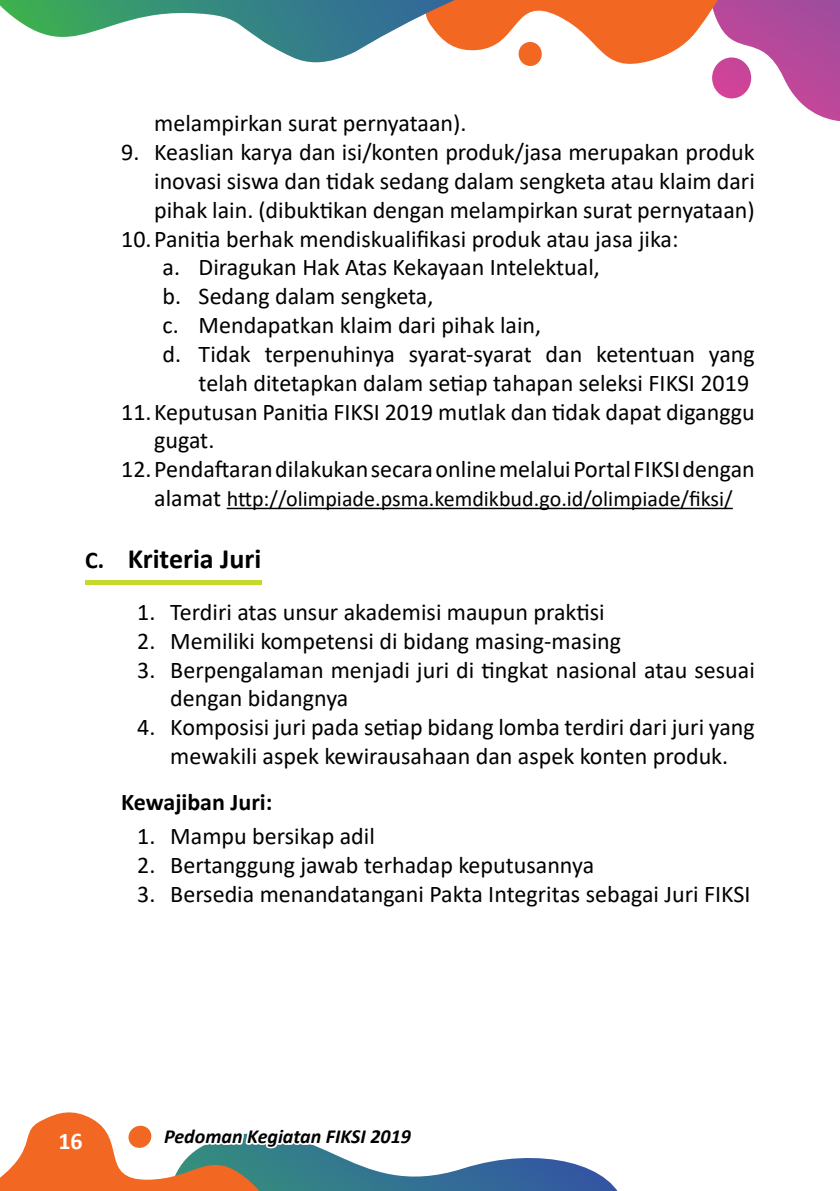
<style>
.page{position:relative;width:840px;height:1191px;background:#fff}
.page>*{position:absolute;margin:0;border:0;box-sizing:border-box;transform-origin:0 0}
.t1{font:700 28px "Calibri";color:#000}
.t2{font:24px/28.8px "Calibri";color:#000}
.t3{font:700 24px "Calibri";color:#000}
.t4{font:700 24px "Calibri";color:#fff}
.t5{font:22px "Calibri";color:#000}
.t6{font:italic 700 20px "Calibri";color:#000}
.s1{font-size:24px}
</style>
<div class="page">
<svg style="left:0;top:0;width:840px;height:121px"></svg>
<svg style="left:0;top:1112px;width:618px;height:79px"></svg>
<hr style="left:226px;top:508px;width:506px;height:1px;background:#000">
<div style="left:85px;top:580px;width:176px;height:5px;background:#c5d92c"></div>
<p class="t2" style="left:154px;top:108px;width:313px">melampirkan surat pernyataan).</p>
<p class="t2" style="left:121px;top:137px;width:634px">9. Keaslian karya dan isi/konten produk/jasa merupakan produk</p>
<p class="t2" style="left:154px;top:166px;width:601px">inovasi siswa dan tidak sedang dalam sengketa atau klaim dari</p>
<p class="t2" style="left:154px;top:195px;width:601px">pihak lain. (dibuktikan dengan melampirkan surat pernyataan)</p>
<p class="t2" style="left:121px;top:224px;width:558px">10.Panitia berhak mendiskualifikasi produk atau jasa jika:</p>
<p class="t2" style="left:162px;top:252px;width:438px">a. Diragukan Hak Atas Kekayaan Intelektual,</p>
<p class="t2" style="left:162px;top:281px;width:272px">b. Sedang dalam sengketa,</p>
<p class="t2" style="left:162px;top:310px;width:380px">c. Mendapatkan klaim dari pihak lain,</p>
<p class="t2" style="left:162px;top:339px;width:593px">d. Tidak terpenuhinya syarat-syarat dan ketentuan yang</p>
<p class="t2" style="left:198px;top:368px;width:551px">telah ditetapkan dalam setiap tahapan seleksi FIKSI 2019</p>
<p class="t2" style="left:121px;top:396px;width:634px">11.Keputusan Panitia FIKSI 2019 mutlak dan tidak dapat diganggu</p>
<p class="t2" style="left:154px;top:425px;width:62px">gugat.</p>
<p class="t2" style="left:121px;top:454px;width:634px">12.Pendaftaran dilakukan secara online melalui Portal FIKSI dengan</p>
<p class="t5" style="left:154px;top:483px;width:579px"><span class="s1">alamat</span> http://olimpiade.psma.kemdikbud.go.id/olimpiade/fiksi/</p>
<p class="t1" style="left:85px;top:539px;width:178px"><span class="s1">C.</span> Kriteria Juri</p>
<p class="t2" style="left:137px;top:597px;width:468px">1. Terdiri atas unsur akademisi maupun praktisi</p>
<p class="t2" style="left:137px;top:625px;width:485px">2. Memiliki kompetensi di bidang masing-masing</p>
<p class="t2" style="left:170px;top:654px;width:585px;text-indent:-33px">3. Berpengalaman menjadi juri di tingkat nasional atau sesuai dengan bidangnya</p>
<p class="t2" style="left:137px;top:712px;width:618px;text-align:center">4. Komposisi juri pada setiap bidang lomba terdiri dari juri yang mewakili aspek kewirausahaan dan aspek konten produk.</p>
<p class="t3" style="left:121px;top:785px;width:153px">Kewajiban Juri:</p>
<p class="t2" style="left:137px;top:821px;width:239px">1. Mampu bersikap adil</p>
<p class="t2" style="left:137px;top:850px;width:458px">2. Bertanggung jawab terhadap keputusannya</p>
<p class="t2" style="left:137px;top:879px;width:614px">3. Bersedia menandatangani Pakta Integritas sebagai Juri FIKSI</p>
<p class="t4" style="left:58px;top:1124px;width:26px">16</p>
<p class="t6" style="left:164px;top:1122px;width:248px">Pedoman Kegiatan FIKSI 2019</p>
</div>
